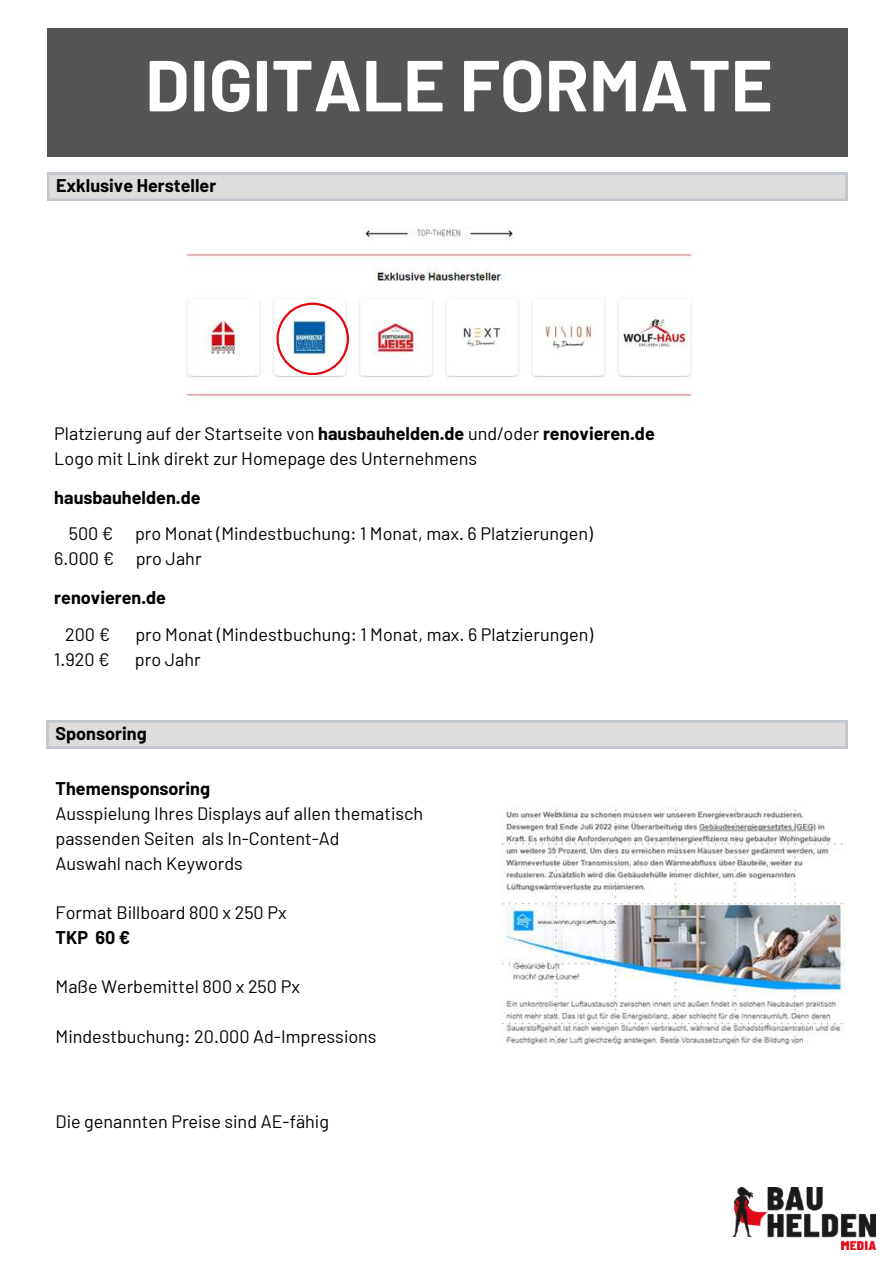
<style>
.page{position:relative;width:894px;height:1264px;background:#fff}
.page>*{position:absolute;margin:0;border:0;box-sizing:border-box;transform-origin:0 0}
.t1{font:700 72px "Barlow";color:#fff}
.t2{font:18px/24.8px "Barlow";color:#000}
.t3{font:700 18px "Barlow";color:#000}
.s1{font-weight:700}
</style>
<div class="page">
<div style="left:47px;top:28px;width:800px;height:129px;background:#545454"></div>
<img style="left:732px;top:1187px;width:143px;height:62px">
<svg style="left:47px;top:173px;width:800px;height:28px;background:#d9d9d9"></svg>
<img style="left:186px;top:228px;width:506px;height:173px">
<svg style="left:276px;top:302px;width:72px;height:72px"></svg>
<svg style="left:46px;top:720px;width:800px;height:28px;background:#d9d9d9"></svg>
<img style="left:501px;top:807px;width:344px;height:238px">
<h1 class="t1" style="left:145px;top:39px;width:629px">DIGITALE FORMATE</h1>
<p class="t3" style="left:56px;top:174px;width:162px">Exklusive Hersteller</p>
<p class="t2" style="left:54px;top:420px;width:602px">Platzierung auf der Startseite von <span class="s1">hausbauhelden.de</span> und/oder <span class="s1">renovieren.de<br></span>Logo mit Link direkt zur Homepage des Unternehmens</p>
<p class="t3" style="left:54px;top:485px;width:148px">hausbauhelden.de</p>
<p class="t2" style="left:54px;top:521px;width:539px;text-indent:14px">500 € pro Monat (Mindestbuchung: 1 Monat, max. 6 Platzierungen)<br>6.000 € pro Jahr</p>
<p class="t3" style="left:54px;top:586px;width:113px">renovieren.de</p>
<p class="t2" style="left:65px;top:621px;width:47px">200 €</p>
<p class="t2" style="left:135px;top:621px;width:459px">pro Monat (Mindestbuchung: 1 Monat, max. 6 Platzierungen)</p>
<p class="t2" style="left:54px;top:646px;width:57px">1.920 €</p>
<p class="t2" style="left:135px;top:646px;width:67px">pro Jahr</p>
<p class="t3" style="left:55px;top:721px;width:93px">Sponsoring</p>
<p class="t3" style="left:55px;top:777px;width:156px">Themensponsoring</p>
<p class="t2" style="left:55px;top:800px;width:369px">Ausspielung Ihres Displays auf allen thematisch passenden Seiten als In-Content-Ad<br>Auswahl nach Keywords</p>
<p class="t2" style="left:55px;top:899px;width:232px">Format Billboard 800 x 250 Px</p>
<p class="t3" style="left:55px;top:925px;width:76px">TKP 60 €</p>
<p class="t2" style="left:55px;top:973px;width:246px">Maße Werbemittel 800 x 250 Px</p>
<p class="t2" style="left:55px;top:1023px;width:322px">Mindestbuchung: 20.000 Ad-Impressions</p>
<p class="t2" style="left:55px;top:1108px;width:275px">Die genannten Preise sind AE-fähig</p>
</div>
